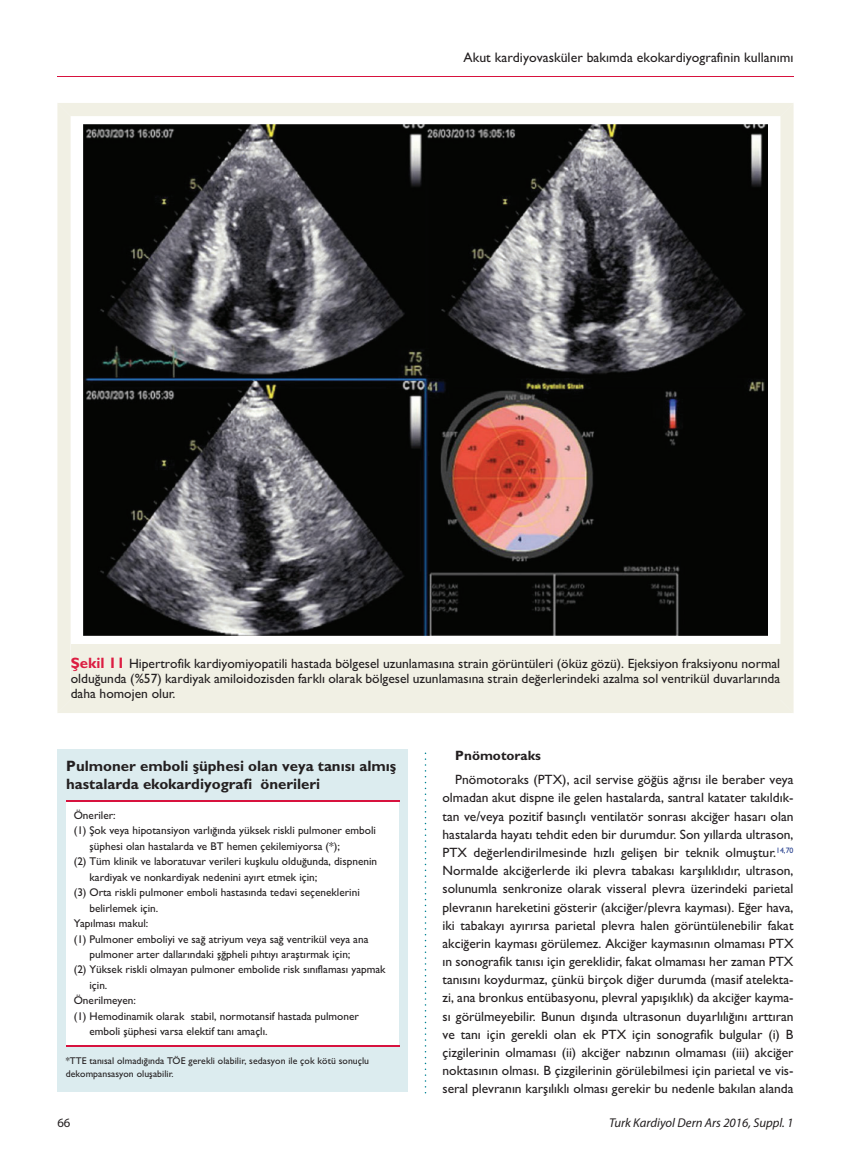
<style>
.page{position:relative;width:851px;height:1170px;background:#fff}
.page>*{position:absolute;margin:0;border:0;box-sizing:border-box;transform-origin:0 0}
.t1{font:15px/18px "Gill Sans Bold Tr";color:#231f20}
.t2{font:13.8px "Gill Sans Normal Tr";color:#231f20}
.t3{font:13.5px/18.1px "Gill Sans Normal Tr";color:#231f20;text-align:justify}
.t4{font:13.5px "Gill Sans Bold Tr";color:#231f20}
.t5{font:italic 12.75px "Myriad Pro";color:#231f20}
.t6{font:12.75px "Myriad Pro";color:#231f20}
.t7{font:11.25px "Gill Sans Normal Tr";color:#231f20}
.t8{font:9.75px/12.8px "Gill Sans Normal Tr";letter-spacing:.005em;color:#231f20}
.s1{font-family:"Gill Sans Bold Tr";font-size:15px;color:#dc1d42}
</style>
<div class="page">
<svg style="left:424px;top:752px;width:2px;height:341px"></svg>
<div style="left:71px;top:749px;width:324px;height:38px;background:#dcecef"></div>
<div style="left:71px;top:1052px;width:324px;height:39px;background:#dcecef"></div>
<div style="left:399px;top:787px;width:9px;height:272px;background:#dcecef"></div>
<div style="left:57px;top:787px;width:9px;height:272px;background:#dcecef"></div>
<div style="left:66px;top:787px;width:333px;height:13px;background:#dcecef"></div>
<div style="left:66px;top:1046px;width:333px;height:13px;background:#dcecef"></div>
<hr style="left:66px;top:800px;width:333px;height:1px;background:#d7123e">
<hr style="left:66px;top:1045px;width:333px;height:1px;background:#d7123e">
<div style="left:395px;top:749px;width:13px;height:18px;background:#dcecef"></div>
<div style="left:57px;top:749px;width:14px;height:18px;background:#dcecef"></div>
<div style="left:395px;top:752px;width:13px;height:18px;background:#dcecef"></div>
<div style="left:57px;top:752px;width:14px;height:18px;background:#dcecef"></div>
<div style="left:395px;top:770px;width:13px;height:17px;background:#dcecef"></div>
<div style="left:57px;top:770px;width:14px;height:17px;background:#dcecef"></div>
<div style="left:395px;top:1052px;width:13px;height:13px;background:#dcecef"></div>
<div style="left:57px;top:1052px;width:14px;height:13px;background:#dcecef"></div>
<div style="left:395px;top:1065px;width:13px;height:13px;background:#dcecef"></div>
<div style="left:57px;top:1065px;width:14px;height:13px;background:#dcecef"></div>
<div style="left:395px;top:1078px;width:13px;height:13px;background:#dcecef"></div>
<div style="left:57px;top:1078px;width:14px;height:13px;background:#dcecef"></div>
<svg style="left:57px;top:103px;width:736px;height:610px"></svg>
<div style="left:71px;top:644px;width:709px;height:55px;background:#f1f0e4"></div>
<img style="left:83px;top:125px;width:684px;height:510px">
<hr style="left:57px;top:76px;width:736px;height:1px;background:#d7123e">
<p class="t2" style="left:463px;top:49px;width:331px">Akut kardiyovasküler bakımda ekokardiyografinin kullanımı</p>
<p class="t3" style="left:71px;top:655px;width:711px;line-height:15px"><span class="s1">Şekil 11</span> Hipertrofik kardiyomiyopatili hastada bölgesel uzunlamasına strain görüntüleri (öküz gözü). Ejeksiyon fraksiyonu normal olduğunda (%57) kardiyak amiloidozisden farklı olarak bölgesel uzunlamasına strain değerlerindeki azalma sol ventrikül duvarlarında daha homojen olur.</p>
<p class="t1" style="left:66px;top:757px;width:331px">Pulmoner emboli şüphesi olan veya tanısı almış hastalarda ekokardiyografi önerileri</p>
<p class="t7" style="left:74px;top:808px;width:43px">Öneriler:</p>
<p class="t7" style="left:74px;top:823px;width:304px">(1) Şok veya hipotansiyon varlığında yüksek riskli pulmoner emboli</p>
<p class="t7" style="left:89px;top:839px;width:252px">şüphesi olan hastalarda ve BT hemen çekilemiyorsa (*);</p>
<p class="t7" style="left:74px;top:854px;width:305px">(2) Tüm klinik ve laboratuvar verileri kuşkulu olduğunda, dispnenin</p>
<p class="t7" style="left:89px;top:870px;width:229px">kardiyak ve nonkardiyak nedenini ayırt etmek için;</p>
<p class="t7" style="left:74px;top:885px;width:287px">(3) Orta riskli pulmoner emboli hastasında tedavi seçeneklerini</p>
<p class="t7" style="left:89px;top:901px;width:70px">belirlemek için.</p>
<p class="t7" style="left:74px;top:916px;width:76px">Yapılması makul:</p>
<p class="t7" style="left:74px;top:932px;width:296px">(1) Pulmoner emboliyi ve sağ atriyum veya sağ ventrikül veya ana</p>
<p class="t7" style="left:89px;top:947px;width:262px">pulmoner arter dallarındaki şğpheli pıhtıyı araştırmak için;</p>
<p class="t7" style="left:74px;top:963px;width:313px">(2) Yüksek riskli olmayan pulmoner embolide risk sınıflaması yapmak</p>
<p class="t7" style="left:89px;top:978px;width:19px">için.</p>
<p class="t7" style="left:74px;top:994px;width:64px">Önerilmeyen:</p>
<p class="t7" style="left:74px;top:1009px;width:287px">(1) Hemodinamik olarak stabil, normotansif hastada pulmoner</p>
<p class="t7" style="left:89px;top:1024px;width:180px">emboli şüphesi varsa elektif tanı amaçlı.</p>
<p class="t8" style="left:66px;top:1054px;width:305px">*TTE tanısal olmadığında TÖE gerekli olabilir, sedasyon ile çok kötü sonuçlu dekompansasyon oluşabilir.</p>
<p class="t4" style="left:455px;top:747px;width:87px">Pnömotoraks</p>
<p class="t3" style="left:442px;top:770px;width:352px;text-indent:13px">Pnömotoraks (PTX), acil servise göğüs ağrısı ile beraber veya olmadan akut dispne ile gelen hastalarda, santral katater takıldık&shy;tan ve/veya pozitif basınçlı ventilatör sonrası akciğer hasarı olan hastalarda hayatı tehdit eden bir durumdur. Son yıllarda ultrason, PTX değerlendirilmesinde hızlı gelişen bir teknik olmuştur.<sup>14,70<br></sup>Normalde akciğerlerde iki plevra tabakası karşılıklıdır, ultrason, solunumla senkronize olarak visseral plevra üzerindeki parietal plevranın hareketini gösterir (akciğer/plevra kayması). Eğer hava, iki tabakayı ayırırsa parietal plevra halen görüntülenebilir fakat akciğerin kayması görülemez. Akciğer kaymasının olmaması PTX ın sonografik tanısı için gereklidir, fakat olmaması her zaman PTX tanısını koydurmaz, çünkü birçok diğer durumda (masif atelekta&shy;zi, ana bronkus entübasyonu, plevral yapışıklık) da akciğer kayma&shy;sı görülmeyebilir. Bunun dışında ultrasonun duyarlılığını arttıran ve tanı için gerekli olan ek PTX için sonografik bulgular (i) B çizgilerinin olmaması (ii) akciğer nabzının olmaması (iii) akciğer noktasının olması. B çizgilerinin görülebilmesi için parietal ve vis&shy;seral plevranın karşılıklı olması gerekir bu nedenle bakılan alanda</p>
<p class="t6" style="left:57px;top:1115px;width:15px">66</p>
<p class="t5" style="left:609px;top:1115px;width:186px">Turk Kardiyol Dern Ars 2016, Suppl. 1</p>
</div>
